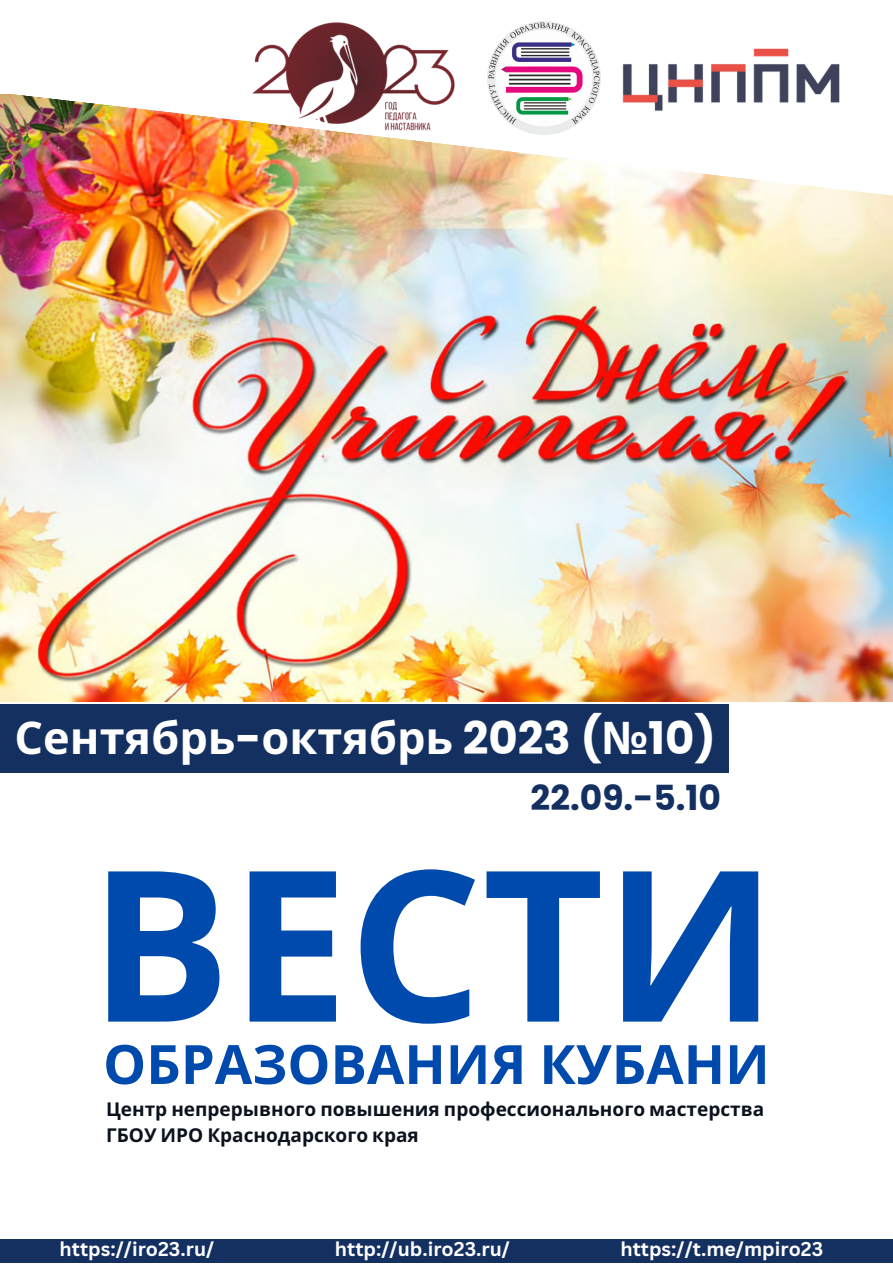
<style>
.page{position:relative;width:893px;height:1264px;background:#fff}
.page>*{position:absolute;margin:0;border:0;box-sizing:border-box;transform-origin:0 0}
.t1{font:700 210.15px "Noto Sans";color:#004aad}
.t2{font:700 54.15px "Noto Sans";color:#004aad}
.t3{font:700 45px "Noto Sans";color:#fff}
.t4{font:700 34.5px "Poppins";color:#143061}
.t5{font:700 19.5px "Canva Sans";color:#fff}
.t6{font:700 19.05px "Noto Sans";color:#0b121d}
.s1{font-family:"Poppins"}
</style>
<div class="page">
<div style="left:0;top:704px;width:728px;height:69px;background:#143061"></div>
<div style="left:0;top:1238px;width:892px;height:24px;background:#143061"></div>
<img style="left:0;top:228px;width:892px;height:473px">
<img style="left:0;top:21px;width:892px;height:207px">
<img style="left:620px;top:43px;width:224px;height:70px">
<img style="left:487px;top:22px;width:113px;height:112px">
<img style="left:242px;top:21px;width:224px;height:113px">
<p class="t3" style="left:15px;top:706px;width:702px">Сентябрь<span class="s1">-</span>октябрь <span class="s1">2023 (</span>№<span class="s1">10)</span></p>
<p class="t4" style="left:530px;top:773px;width:192px">22.09.-5.10</p>
<p class="t1" style="left:89px;top:796px;width:689px">ВЕСТИ</p>
<p class="t2" style="left:103px;top:1026px;width:668px">ОБРАЗОВАНИЯ КУБАНИ</p>
<p class="t6" style="left:106px;top:1095px;width:659px">Центр непрерывного повышения профессионального мастерства</p>
<p class="t6" style="left:106px;top:1121px;width:314px">ГБОУ ИРО Краснодарского края</p>
<p class="t5" style="left:60px;top:1234px;width:156px">https://iro23.ru/</p>
<p class="t5" style="left:620px;top:1234px;width:204px">https://t.me/mpiro23</p>
<p class="t5" style="left:335px;top:1234px;width:176px">http://ub.iro23.ru/</p>
</div>
